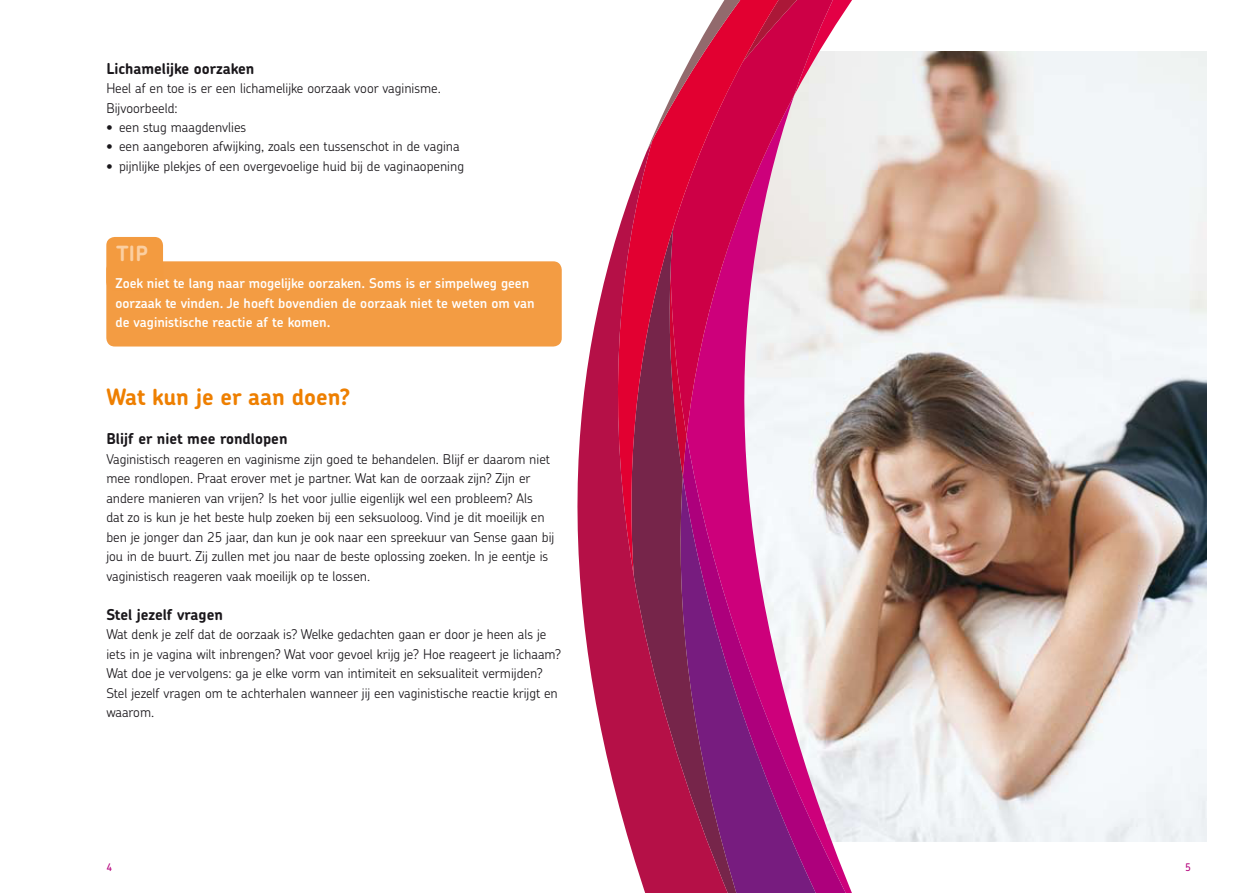
<style>
.page{position:relative;width:1259px;height:893px;background:#fff}
.page>*{position:absolute;margin:0;border:0;box-sizing:border-box;transform-origin:0 0}
.t1{font:700 22.5px "Chevin Std";color:#ee7f00}
.t2{font:700 21px "Chevin Std";color:#fbcfa1}
.t3{font:700 15px "Chevin Std";color:#1a171b}
.t4{font:300 13.5px/19.5px "Chevin Std";color:#1a171b}
.t5{font:600 13.5px/19.5px "Chevin Std";color:#fff}
.t6{font:500 10.5px "Chevin Std";color:#b5007c}
</style>
<div class="page">
<img style="left:856px;top:51px;width:350px;height:791px">
<svg style="left:840px;top:151px;width:16px;height:742px"></svg>
<svg style="left:788px;top:436px;width:63px;height:457px"></svg>
<svg style="left:739px;top:477px;width:81px;height:416px"></svg>
<svg style="left:788px;top:151px;width:52px;height:285px;fill:#efefed"></svg>
<svg style="left:732px;top:576px;width:7px;height:317px;background:#90127d"></svg>
<svg style="left:732px;top:151px;width:56px;height:425px"></svg>
<svg style="left:558px;top:151px;width:174px;height:742px"></svg>
<svg style="left:647px;top:0;width:216px;height:151px"></svg>
<div style="left:106px;top:261px;width:456px;height:86px;background:#f39c43;border-radius:9px"></div>
<div style="left:106px;top:237px;width:57px;height:53px;background:#f39b40;border-radius:9px"></div>
<p class="t3" style="left:106px;top:58px;width:150px">Lichamelijke oorzaken</p>
<p class="t4" style="left:106px;top:78px;width:336px">Heel af en toe is er een lichamelijke oorzaak voor vaginisme.<br>Bijvoorbeeld:</p>
<p class="t4" style="left:106px;top:117px;width:141px">• een stug maagdenvlies</p>
<p class="t4" style="left:106px;top:136px;width:355px">• een aangeboren afwijking, zoals een tussenschot in de vagina</p>
<p class="t4" style="left:106px;top:156px;width:359px">• pijnlijke plekjes of een overgevoelige huid bij de vaginaopening</p>
<h2 class="t2" style="left:116px;top:240px;width:34px">TIP</h2>
<p class="t5" style="left:116px;top:273px;width:420px">Zoek niet te lang naar mogelijke oorzaken. Soms is er simpelweg geen oorzaak te vinden. Je hoeft bovendien de oorzaak niet te weten om van de vaginistische reactie af te komen.</p>
<h1 class="t1" style="left:106px;top:382px;width:246px">Wat kun je er aan doen?</h1>
<p class="t3" style="left:106px;top:429px;width:183px">Blijf er niet mee rondlopen</p>
<p class="t4" style="left:106px;top:448px;width:449px">Vaginistisch reageren en vaginisme zijn goed te behandelen. Blijf er daarom niet mee rondlopen. Praat erover met je partner. Wat kan de oorzaak zijn? Zijn er andere manieren van vrijen? Is het voor jullie eigenlijk wel een probleem? Als<br>dat zo is kun je het beste hulp zoeken bij een seksuoloog. Vind je dit moeilijk en ben je jonger dan 25 jaar, dan kun je ook naar een spreekuur van Sense gaan bij jou in de buurt. Zij zullen met jou naar de beste oplossing zoeken. In je eentje is vaginistisch reageren vaak moeilijk op te lossen.</p>
<p class="t3" style="left:106px;top:604px;width:118px">Stel jezelf vragen</p>
<p class="t4" style="left:106px;top:624px;width:456px">Wat denk je zelf dat de oorzaak is? Welke gedachten gaan er door je heen als je iets in je vagina wilt inbrengen? Wat voor gevoel krijg je? Hoe reageert je lichaam?<br>Wat doe je vervolgens: ga je elke vorm van intimiteit en seksualiteit vermijden?<br>Stel jezelf vragen om te achterhalen wanneer jij een vaginistische reactie krijgt en waarom.</p>
<p class="t6" style="left:106px;top:861px;width:7px">4</p>
<p class="t6" style="left:1185px;top:861px;width:7px">5</p>
</div>
